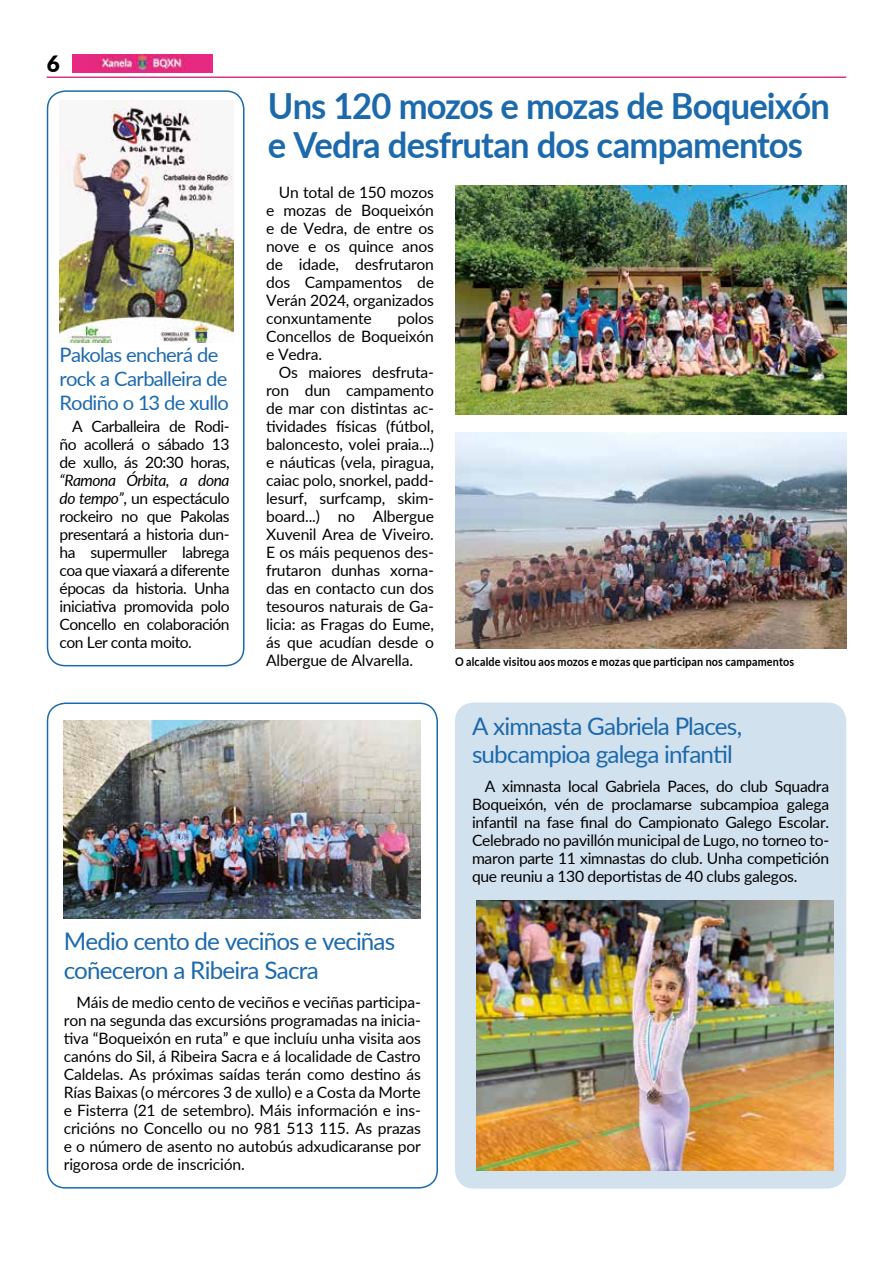
<style>
.page{position:relative;width:893px;height:1263px;background:#fff}
.page>*{position:absolute;margin:0;border:0;box-sizing:border-box;transform-origin:0 0}
.t1{font:700 36px/39px "Lato";letter-spacing:-.025em;color:#1c69ac;scale:.96 1}
.t2{font:24.15px/28.5px "Lato";letter-spacing:-.035em;color:#1c69ac}
.t3{font:900 22.5px "Lato";color:#000}
.t4{font:19.95px/24px "Lato";letter-spacing:-.035em;color:#1c69ac}
.t5{font:15.6px/18px "Lato";letter-spacing:-.01em;color:#000;text-align:justify}
.t6{font:700 12px "Lato";letter-spacing:.015em;color:#000;scale:.9 1}
.s1{font-style:italic}
</style>
<div class="page">
<hr style="left:47px;top:77px;width:799px;height:1px;background:#d33687">
<img style="left:72px;top:54px;width:141px;height:18px">
<div style="left:47px;top:90px;width:197px;height:576px;border:2px solid #1c69ac;border-radius:18px"></div>
<img style="left:60px;top:101px;width:174px;height:241px">
<img style="left:455px;top:186px;width:391px;height:228px">
<img style="left:455px;top:432px;width:391px;height:216px">
<div style="left:47px;top:702px;width:391px;height:486px;border:2px solid #1c69ac;border-radius:18px"></div>
<img style="left:64px;top:720px;width:357px;height:198px">
<div style="left:456px;top:703px;width:389px;height:485px;background:#d2e1ee;border-radius:18px"></div>
<div style="left:455px;top:702px;width:391px;height:486px;border:2px solid #d2e1ee;border-radius:18px"></div>
<img style="left:476px;top:900px;width:357px;height:270px">
<h3 class="t3" style="left:47px;top:47px;width:15px">6</h3>
<p class="t4" style="left:60px;top:342px;width:171px">Pakolas encherá de rock a Carballeira de<br>Rodiño o 13 de xullo</p>
<p class="t5" style="left:60px;top:417px;width:172px;text-indent:13px">A Carballeira de Rodi&shy;ño acollerá o sábado 13 de xullo, ás 20:30 horas,</p>
<p class="t5" style="left:60px;top:471px;width:172px"><span class="s1">“Ramona Órbita, a dona do tempo”</span>, un espectáculo rockeiro no que Pakolas presentará a historia dun&shy;ha supermuller labrega coa que viaxará a diferente épocas da historia. Unha iniciativa promovida polo Concello en colaboración con Ler conta moito.</p>
<h1 class="t1" style="left:268px;top:85px;width:587px">Uns 120 mozos e mozas de Boqueixón e Vedra desfrutan dos campamentos</h1>
<p class="t5" style="left:266px;top:183px;width:169px;text-indent:13px">Un total de 150 mozos e mozas de Boqueixón e de Vedra, de entre os nove e os quince anos de idade, desfrutaron dos Campamentos de Verán 2024, organizados conxuntamente</p>
<p class="t5" style="left:266px;top:309px;width:169px;text-indent:131px">polos Concellos de Boqueixón e Vedra.</p>
<p class="t5" style="left:266px;top:363px;width:169px;text-indent:13px">Os maiores desfruta&shy;ron dun campamento de mar con distintas ac&shy;tividades físicas (fútbol, baloncesto, volei praia...) e náuticas (vela, piragua, caiac polo, snorkel, padd&shy;lesurf, surfcamp, skim&shy;board...) no Albergue Xuvenil Area de Viveiro.<br>E os máis pequenos des&shy;frutaron dunhas xorna&shy;das en contacto cun dos tesouros naturais de Ga&shy;licia: as Fragas do Eume, ás que acudían desde o Albergue de Alvarella.</p>
<p class="t6" style="left:455px;top:653px;width:378px">O alcalde visitou aos mozos e mozas que participan nos campamentos</p>
<h2 class="t2" style="left:472px;top:710px;width:272px">A ximnasta Gabriela Places, subcampioa galega infantil</h2>
<p class="t5" style="left:472px;top:777px;width:359px;text-indent:13px">A ximnasta local Gabriela Paces, do club Squadra Boqueixón, vén de proclamarse subcampioa galega infantil na fase final do Campionato Galego Escolar.<br>Celebrado no pavillón municipal de Lugo, no torneo to&shy;maron parte 11 ximnastas do club. Unha competición que reuniu a 130 deportistas de 40 clubs galegos.</p>
<h2 class="t2" style="left:64px;top:926px;width:333px">Medio cento de veciños e veciñas coñeceron a Ribeira Sacra</h2>
<p class="t5" style="left:64px;top:993px;width:359px;text-indent:13px">Máis de medio cento de veciños e veciñas participa&shy;ron na segunda das excursións programadas na inicia&shy;tiva “Boqueixón en ruta” e que incluíu unha visita aos canóns do Sil, á Ribeira Sacra e á localidade de Castro Caldelas. As próximas saídas terán como destino ás Rías Baixas (o mércores 3 de xullo) e a Costa da Morte e Fisterra (21 de setembro). Máis información e ins&shy;cricións no Concello ou no 981 513 115. As prazas e o número de asento no autobús adxudicaranse por rigorosa orde de inscrición.</p>
</div>
